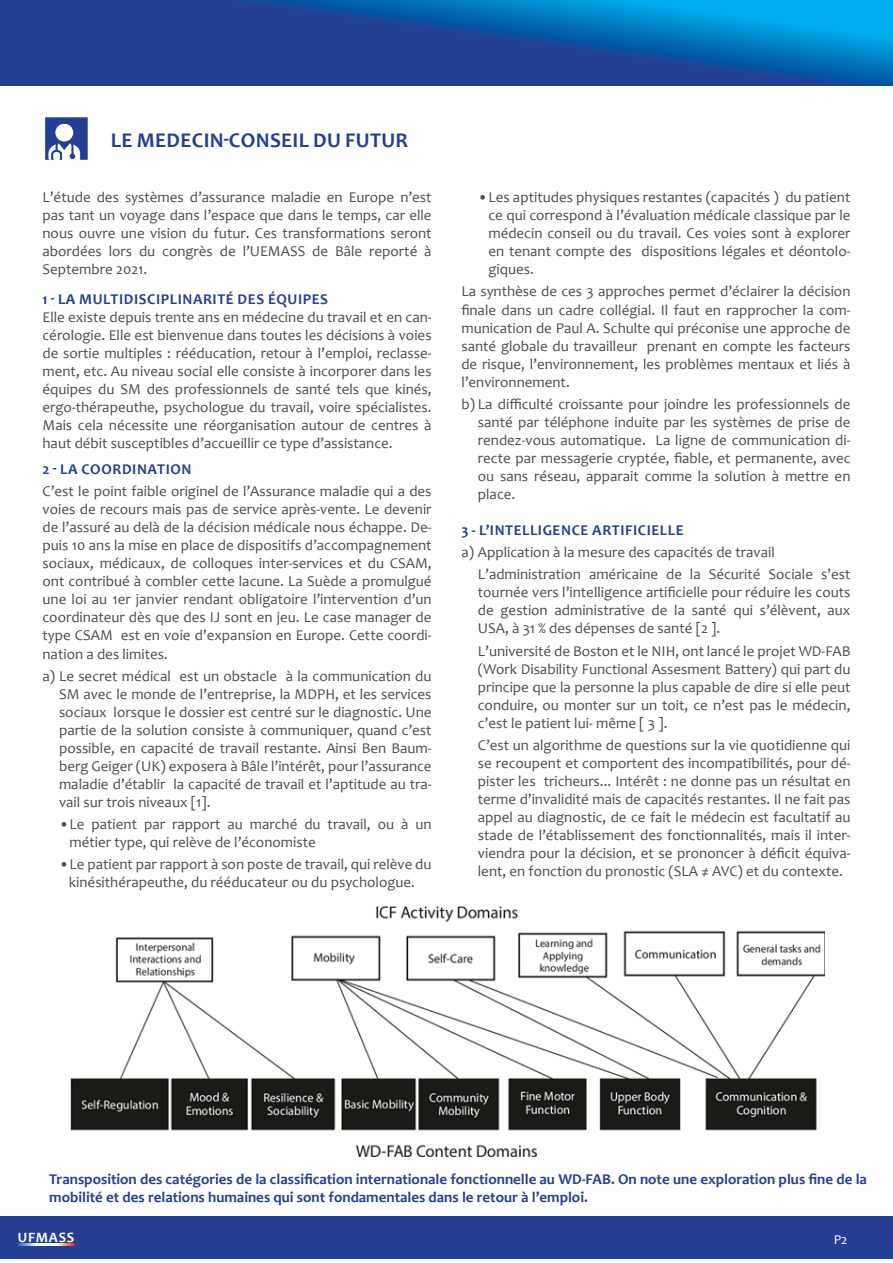
<style>
.page{position:relative;width:893px;height:1263px;background:#fff}
.page>*{position:absolute;margin:0;border:0;box-sizing:border-box;transform-origin:0 0}
.gros_titre_rubrique{font:700 21px "Candara";letter-spacing:.015em;color:#243f94}
.texte{font:15px/18px "Candara";color:#4b4c4d;text-align:justify}
.gros_titre_rubrique-2{font:700 15px/18px "Candara";color:#243f94}
.texte-2{font:700 15px "Candara";letter-spacing:.04em;color:#243f94}
.gros_titre_rubrique-3{font:700 15px "Candara";letter-spacing:.04em;color:#243f94}
.t1{font:700 14.25px "Candara";letter-spacing:.05em;color:#fff}
.t2{font:13.5px "Candara";color:#fff}
</style>
<div class="page">
<svg style="left:0;top:0;width:893px;height:85px;background:#1558a6"></svg>
<div style="left:0;top:1216px;width:893px;height:42px;background:#243f94"></div>
<svg style="left:18px;top:1244px;width:56px;height:2px"></svg>
<div style="left:45px;top:117px;width:43px;height:43px;background:#243f94;border:2px solid #243f94"></div>
<img style="left:70px;top:906px;width:755px;height:251px">
<svg style="left:48px;top:143px;width:32px;height:17px"></svg>
<div style="left:55px;top:124px;width:18px;height:17px;background:#fff;border-radius:50%"></div>
<p class="gros_titre_rubrique" style="left:111px;top:127px;width:298px">LE MEDECIN-CONSEIL DU FUTUR</p>
<p class="texte" style="left:43px;top:188px;width:391px">L’étude des systèmes d’assurance maladie en Europe n’est pas tant un voyage dans l’espace que dans le temps, car elle nous ouvre une vision du futur. Ces transformations seront abordées lors du congrès de l’UEMASS de Bâle reporté à Septembre 2021.</p>
<p class="gros_titre_rubrique-3" style="left:43px;top:289px;width:287px">1 - LA MULTIDISCIPLINARITÉ DES ÉQUIPES</p>
<p class="texte" style="left:43px;top:308px;width:391px">Elle existe depuis trente ans en médecine du travail et en can&shy;cérologie. Elle est bienvenue dans toutes les décisions à voies de sortie multiples : rééducation, retour à l’emploi, reclasse&shy;ment, etc. Au niveau social elle consiste à incorporer dans les équipes du SM des professionnels de santé tels que kinés, ergo-thérapeuthe, psychologue du travail, voire spécialistes.<br>Mais cela nécessite une réorganisation autour de centres à haut débit susceptibles d’accueillir ce type d’assistance.</p>
<p class="texte-2" style="left:43px;top:460px;width:151px">2 - LA COORDINATION</p>
<p class="texte" style="left:43px;top:482px;width:391px">C’est le point faible originel de l’Assurance maladie qui a des voies de recours mais pas de service après-vente. Le devenir de l’assuré au delà de la décision médicale nous échappe. De&shy;puis 10 ans la mise en place de dispositifs d’accompagnement sociaux, médicaux, de colloques inter-services et du CSAM, ont contribué à combler cette lacune. La Suède a promulgué une loi au 1er janvier rendant obligatoire l’intervention d’un coordinateur dès que des IJ sont en jeu. Le case manager de type CSAM est en voie d’expansion en Europe. Cette coordi&shy;nation a des limites.</p>
<p class="texte" style="left:59px;top:667px;width:374px;text-indent:-17px">a) Le secret médical est un obstacle à la communication du SM avec le monde de l’entreprise, la MDPH, et les services sociaux lorsque le dossier est centré sur le diagnostic. Une partie de la solution consiste à communiquer, quand c’est possible, en capacité de travail restante. Ainsi Ben Baum&shy;berg Geiger (UK) exposera à Bâle l’intérêt, pour l’assurance maladie d’établir la capacité de travail et l’aptitude au tra&shy;vail sur trois niveaux [1].</p>
<p class="texte" style="left:70px;top:815px;width:364px;text-indent:-11px">•Le patient par rapport au marché du travail, ou à un métier type, qui relève de l’économiste</p>
<p class="texte" style="left:59px;top:855px;width:374px;text-align:center">•Le patient par rapport à son poste de travail, qui relève du kinésithérapeuthe, du rééducateur ou du psychologue.</p>
<p class="texte" style="left:488px;top:188px;width:364px;text-indent:-10px">•Les aptitudes physiques restantes (capacités ) du patient ce qui correspond à l’évaluation médicale classique par le médecin conseil ou du travail. Ces voies sont à explorer en tenant compte des dispositions légales et déontolo&shy;giques.</p>
<p class="texte" style="left:461px;top:282px;width:391px">La synthèse de ces 3 approches permet d’éclairer la décision finale dans un cadre collégial. Il faut en rapprocher la com&shy;munication de Paul A. Schulte qui préconise une approche de santé globale du travailleur prenant en compte les facteurs de risque, l’environnement, les problèmes mentaux et liés à l’environnement.</p>
<p class="texte" style="left:478px;top:395px;width:374px;text-indent:-16px">b) La difficulté croissante pour joindre les professionnels de santé par téléphone induite par les systèmes de prise de rendez-vous automatique. La ligne de communication di&shy;recte par messagerie cryptée, fiable, et permanente, avec ou sans réseau, apparait comme la solution à mettre en place.</p>
<p class="texte-2" style="left:461px;top:520px;width:224px">3 - L’INTELLIGENCE ARTIFICIELLE</p>
<p class="texte" style="left:461px;top:543px;width:315px">a) Application à la mesure des capacités de travail</p>
<p class="texte" style="left:478px;top:565px;width:374px">L’administration américaine de la Sécurité Sociale s’est tournée vers l’intelligence artificielle pour réduire les couts de gestion administrative de la santé qui s’élèvent, aux USA, à 31 % des dépenses de santé [2 ].</p>
<p class="texte" style="left:478px;top:641px;width:374px">L’université de Boston et le NIH, ont lancé le projet WD-FAB (Work Disability Functional Assesment Battery) qui part du principe que la personne la plus capable de dire si elle peut conduire, ou monter sur un toit, ce n’est pas le médecin, c’est le patient lui- même [ 3 ].</p>
<p class="texte" style="left:478px;top:736px;width:374px">C’est un algorithme de questions sur la vie quotidienne qui se recoupent et comportent des incompatibilités, pour dé&shy;pister les tricheurs... Intérêt : ne donne pas un résultat en terme d’invalidité mais de capacités restantes. Il ne fait pas appel au diagnostic, de ce fait le médecin est facultatif au stade de l’établissement des fonctionnalités, mais il inter&shy;viendra pour la décision, et se prononcer à déficit équiva&shy;lent, en fonction du pronostic (SLA ≠ AVC) et du contexte.</p>
<p class="gros_titre_rubrique-2" style="left:49px;top:1170px;width:819px">Transposition des catégories de la classification internationale fonctionnelle au WD-FAB. On note une exploration plus fine de la mobilité et des relations humaines qui sont fondamentales dans le retour à l’emploi.</p>
<p class="t1" style="left:18px;top:1228px;width:58px">UFMASS</p>
<p class="t2" style="left:834px;top:1231px;width:15px">P2</p>
</div>
